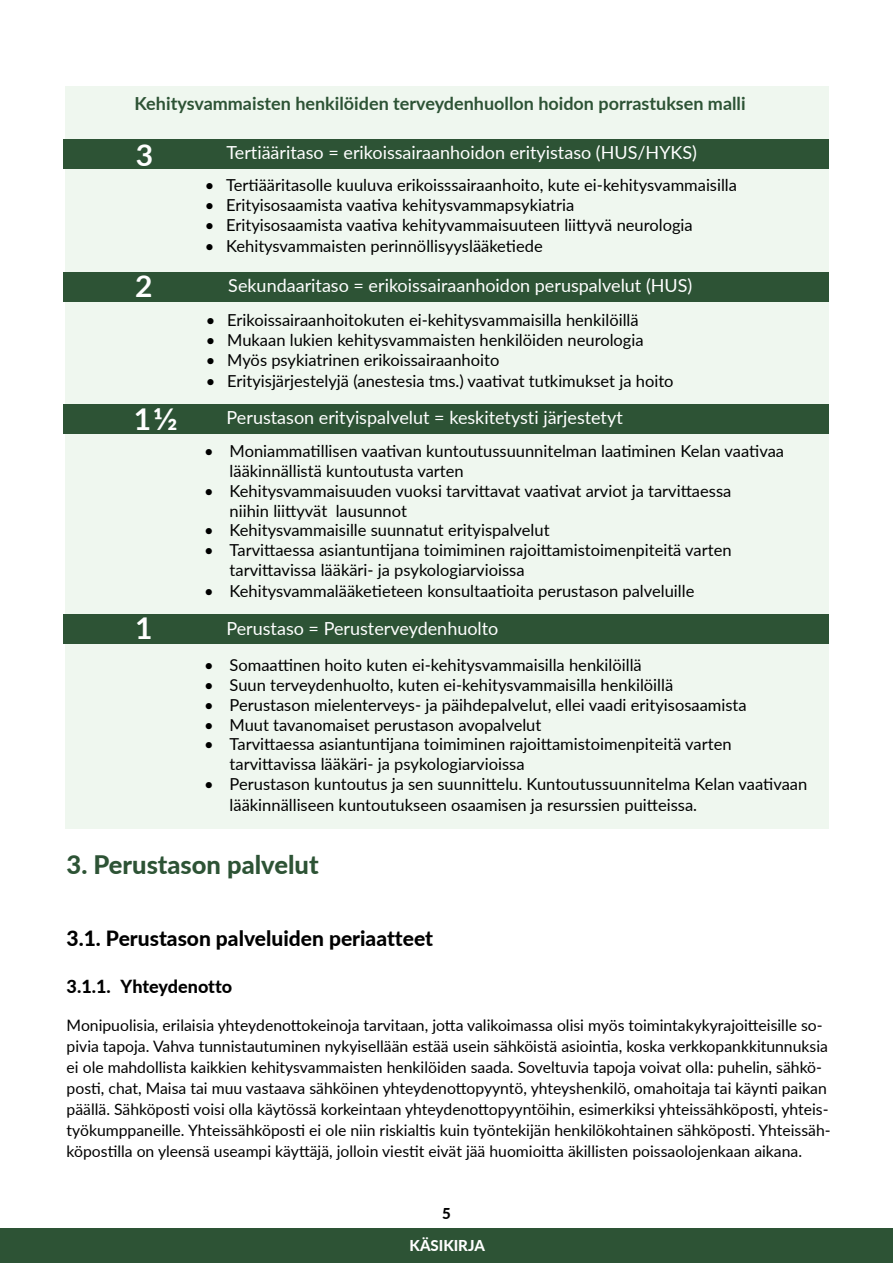
<style>
.page{position:relative;width:893px;height:1263px;background:#fff}
.page>*{position:absolute;margin:0;border:0;box-sizing:border-box;transform-origin:0 0}
.Leipäteksti__P{font:700 30px "Lato";color:#fff}
.t1{font:800 25.5px "Lato";color:#2d5335}
.Väliotsikko__H3_iso{font:800 21px "Lato";color:#000}
.Leipäteksti__P-2{font:18px "Lato";color:#fff}
.Kuvateksti{font:700 18px "Lato";color:#2d5335}
.Väliotsikko__H3{font:800 18px "Lato";letter-spacing:-.005em;color:#000}
.Palllukat{font:16.5px "Lato";color:#000}
.Leipis{font:15.75px/21px "Lato";color:#000}
.t2{font:800 15px "Lato";color:#fff}
.t3{font:800 15px "Lato";color:#000}
</style>
<div class="page">
<div style="left:0;top:1229px;width:893px;height:34px;background:#2d5335"></div>
<div style="left:65px;top:86px;width:764px;height:742px;background:#eff7ef"></div>
<div style="left:64px;top:139px;width:765px;height:30px;background:#2d5335"></div>
<div style="left:64px;top:272px;width:765px;height:30px;background:#2d5335"></div>
<div style="left:64px;top:404px;width:765px;height:30px;background:#2d5335"></div>
<div style="left:64px;top:614px;width:765px;height:30px;background:#2d5335"></div>
<p class="Kuvateksti" style="left:135px;top:90px;width:612px">Kehitysvammaisten henkilöiden terveydenhuollon hoidon porrastuksen malli</p>
<p class="Leipäteksti__P" style="left:136px;top:133px;width:19px">3</p>
<p class="Leipäteksti__P-2" style="left:226px;top:140px;width:472px">Tertiääritaso = erikoissairaanhoidon erityistaso (HUS/HYKS)</p>
<p class="Palllukat" style="left:205px;top:173px;width:534px">• Tertiääritasolle kuuluva erikoisssairaanhoito, kute ei-kehitysvammaisilla</p>
<p class="Palllukat" style="left:205px;top:193px;width:371px">• Erityisosaamista vaativa kehitysvammapsykiatria</p>
<p class="Palllukat" style="left:205px;top:213px;width:489px">• Erityisosaamista vaativa kehityvammaisuuteen liittyvä neurologia</p>
<p class="Palllukat" style="left:205px;top:234px;width:339px">• Kehitysvammaisten perinnöllisyyslääketiede</p>
<p class="Leipäteksti__P" style="left:135px;top:264px;width:19px">2</p>
<p class="Leipäteksti__P-2" style="left:228px;top:273px;width:466px">Sekundaaritaso = erikoissairaanhoidon peruspalvelut (HUS)</p>
<p class="Palllukat" style="left:206px;top:308px;width:434px">• Erikoissairaanhoitokuten ei-kehitysvammaisilla henkilöillä</p>
<p class="Palllukat" style="left:206px;top:328px;width:439px">• Mukaan lukien kehitysvammaisten henkilöiden neurologia</p>
<p class="Palllukat" style="left:206px;top:348px;width:295px">• Myös psykiatrinen erikoissairaanhoito</p>
<p class="Palllukat" style="left:206px;top:369px;width:469px">• Erityisjärjestelyjä (anestesia tms.) vaativat tutkimukset ja hoito</p>
<p class="Leipäteksti__P" style="left:134px;top:397px;width:45px">1 1/2</p>
<p class="Leipäteksti__P-2" style="left:227px;top:405px;width:398px">Perustason erityispalvelut = keskitetysti järjestetyt</p>
<p class="Palllukat" style="left:204px;top:439px;width:581px">• Moniammatillisen vaativan kuntoutussuunnitelman laatiminen Kelan vaativaa</p>
<p class="Palllukat" style="left:230px;top:459px;width:236px">lääkinnällistä kuntoutusta varten</p>
<p class="Palllukat" style="left:204px;top:479px;width:529px">• Kehitysvammaisuuden vuoksi tarvittavat vaativat arviot ja tarvittaessa</p>
<p class="Palllukat" style="left:230px;top:499px;width:179px">niihin liittyvät lausunnot</p>
<p class="Palllukat" style="left:204px;top:519px;width:347px">• Kehitysvammaisille suunnatut erityispalvelut</p>
<p class="Palllukat" style="left:204px;top:538px;width:529px">• Tarvittaessa asiantuntijana toimiminen rajoittamistoimenpiteitä varten</p>
<p class="Palllukat" style="left:230px;top:558px;width:296px">tarvittavissa lääkäri- ja psykologiarvioissa</p>
<p class="Palllukat" style="left:204px;top:579px;width:492px">• Kehitysvammalääketieteen konsultaatioita perustason palveluille</p>
<p class="Leipäteksti__P" style="left:135px;top:606px;width:19px">1</p>
<p class="Leipäteksti__P-2" style="left:226px;top:616px;width:274px">Perustaso = Perusterveydenhuolto</p>
<p class="Palllukat" style="left:204px;top:653px;width:439px">• Somaattinen hoito kuten ei-kehitysvammaisilla henkilöillä</p>
<p class="Palllukat" style="left:204px;top:673px;width:471px">• Suun terveydenhuolto, kuten ei-kehitysvammaisilla henkilöillä</p>
<p class="Palllukat" style="left:204px;top:693px;width:544px">• Perustason mielenterveys- ja päihdepalvelut, ellei vaadi erityisosaamista</p>
<p class="Palllukat" style="left:204px;top:713px;width:339px">• Muut tavanomaiset perustason avopalvelut</p>
<p class="Palllukat" style="left:204px;top:733px;width:529px">• Tarvittaessa asiantuntijana toimiminen rajoittamistoimenpiteitä varten</p>
<p class="Palllukat" style="left:230px;top:752px;width:296px">tarvittavissa lääkäri- ja psykologiarvioissa</p>
<p class="Palllukat" style="left:204px;top:772px;width:605px">• Perustason kuntoutus ja sen suunnittelu. Kuntoutussuunnitelma Kelan vaativaan</p>
<p class="Palllukat" style="left:230px;top:793px;width:469px">lääkinnälliseen kuntoutukseen osaamisen ja resurssien puitteissa.</p>
<h2 class="t1" style="left:67px;top:846px;width:254px">3. Perustason palvelut</h2>
<h3 class="Väliotsikko__H3_iso" style="left:67px;top:923px;width:368px">3.1. Perustason palveluiden periaatteet</h3>
<h3 class="Väliotsikko__H3" style="left:67px;top:973px;width:167px">3.1.1. Yhteydenotto</h3>
<p class="Leipis" style="left:67px;top:1014px;width:766px">Monipuolisia, erilaisia yhteydenottokeinoja tarvitaan, jotta valikoimassa olisi myös toimintakykyrajoitteisille so&shy;pivia tapoja. Vahva tunnistautuminen nykyisellään estää usein sähköistä asiointia, koska verkkopankkitunnuksia ei ole mahdollista kaikkien kehitysvammaisten henkilöiden saada. Soveltuvia tapoja voivat olla: puhelin, sähkö&shy;posti, chat, Maisa tai muu vastaava sähköinen yhteydenottopyyntö, yhteyshenkilö, omahoitaja tai käynti paikan päällä. Sähköposti voisi olla käytössä korkeintaan yhteydenottopyyntöihin, esimerkiksi yhteissähköposti, yhteis&shy;työkumppaneille. Yhteissähköposti ei ole niin riskialtis kuin työntekijän henkilökohtainen sähköposti. Yhteissäh&shy;köpostilla on yleensä useampi käyttäjä, jolloin viestit eivät jää huomioitta äkillisten poissaolojenkaan aikana.</p>
<p class="t3" style="left:442px;top:1202px;width:10px">5</p>
<p class="t2" style="left:410px;top:1234px;width:77px">KÄSIKIRJA</p>
</div>
